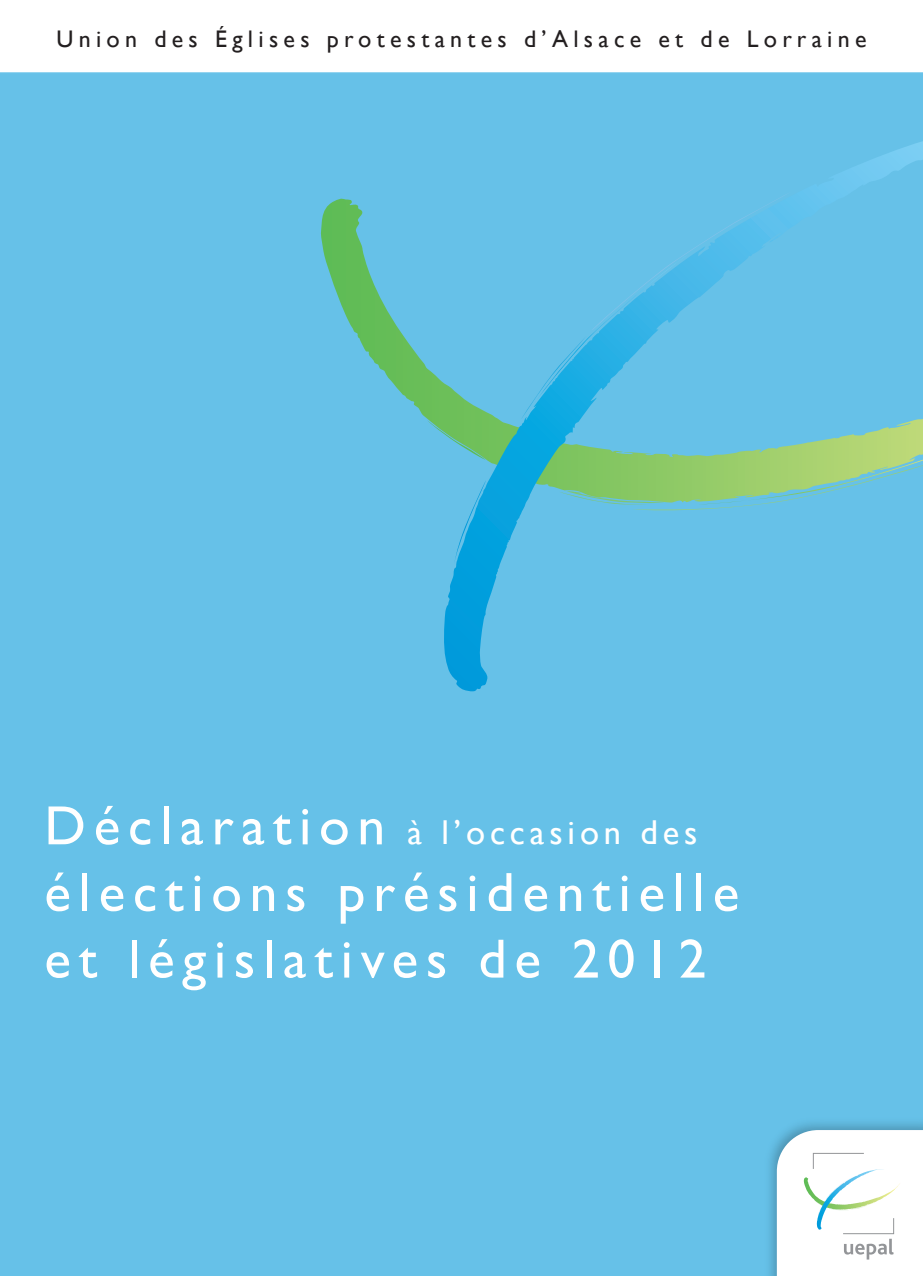
<style>
.page{position:relative;width:923px;height:1276px;background:#fff}
.page>*{position:absolute;margin:0;border:0;box-sizing:border-box;transform-origin:0 0}
.t1{font:55.5px "Gill Sans";letter-spacing:.14em;color:#fff}
.t2{font:34.5px "Gill Sans";letter-spacing:.14em;color:#fff}
.t3{font:24px "Gill Sans";letter-spacing:.22em;color:#231f20}
.s1{font-size:55.5px}
</style>
<div class="page">
<div style="left:0;top:72px;width:923px;height:1204px;background:#66c1e8"></div>
<svg style="left:320px;top:199px;width:123px;height:304px;background:#65c0c5"></svg>
<svg style="left:427px;top:420px;width:16px;height:40px"></svg>
<svg style="left:443px;top:141px;width:479px;height:550px;background:#63bfdd"></svg>
<img style="left:759px;top:1112px;width:164px;height:164px">
<svg style="left:777px;top:1130px;width:146px;height:146px"></svg>
<p class="t3" style="left:56px;top:25px;width:811px">Union des Églises protestantes d’Alsace et de Lorraine</p>
<p class="t2" style="left:44px;top:812px;width:654px"><span class="s1">Déclaration</span> à l’occasion des</p>
<p class="t1" style="left:44px;top:860px;width:696px">élections présidentielle</p>
<p class="t1" style="left:44px;top:926px;width:663px">et législatives de 2012</p>
</div>
